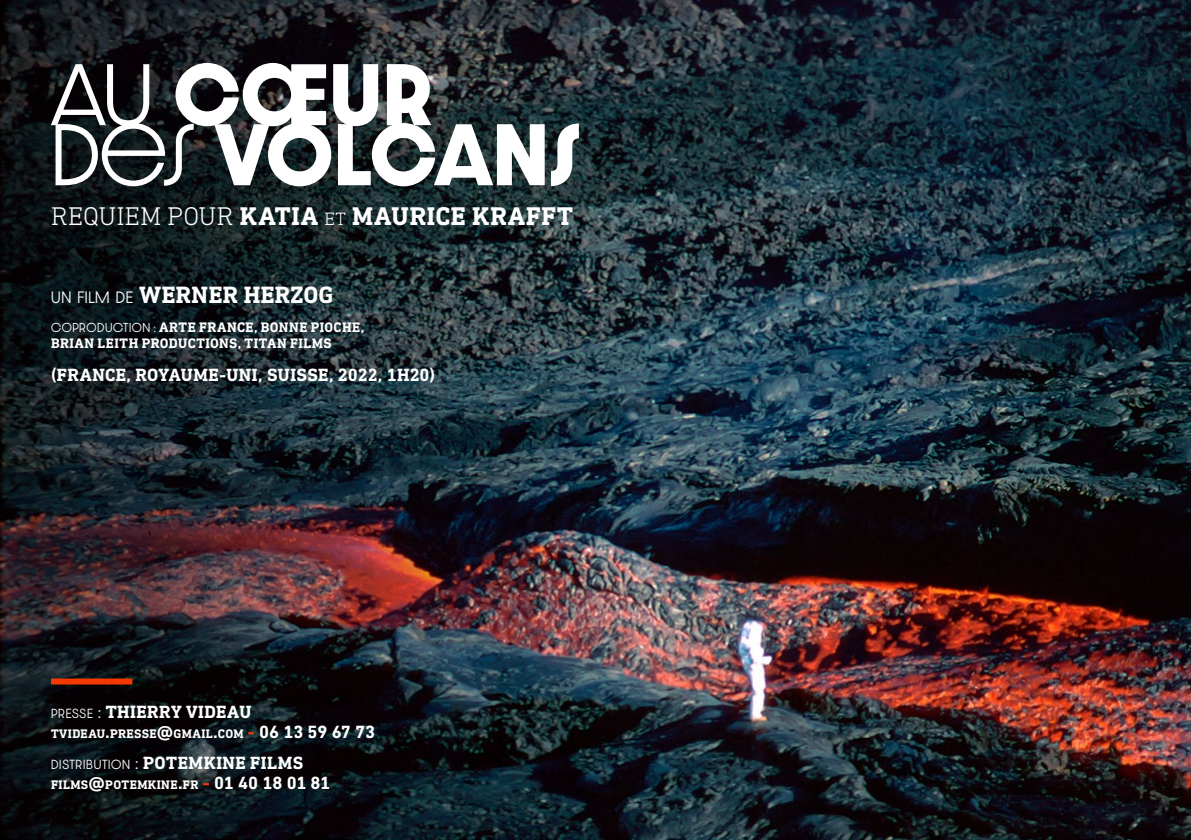
<style>
.page{position:relative;width:1191px;height:840px;background:#fff}
.page>*{position:absolute;margin:0;border:0;box-sizing:border-box;transform-origin:0 0}
.t1{font:700 74px/60px "Dazzle Unicase";letter-spacing:-.005em;color:#fff}
.t2{font:700 26px "DIN Next Slab W04";letter-spacing:.03em;color:#fff}
.t3{font:700 24px "DIN Next Slab W01";letter-spacing:.015em;color:#fff}
.t4{font:700 18px "DIN Next Slab W01";letter-spacing:.025em;color:#fff}
.t5{font:700 14px/16.8px "DIN Next Slab W01";letter-spacing:.035em;color:#fff}
.t6{font:700 12.6px "DIN Next Slab W01";letter-spacing:.03em;color:#fff}
.s1{font-weight:300}
.s2{font-family:"DIN Next Slab W01";font-weight:300}
.s3{font-family:"DIN Next Slab W01";font-weight:300;font-size:18.2px}
.s4{font-family:"Dazzle Unicase";font-weight:300;font-size:14px}
.s5{font-family:"Dazzle Unicase";font-weight:300;font-size:11px}
.s6{font-family:"Dazzle Unicase";font-weight:300;font-size:11.2px}
.s7{font-family:"Dazzle Unicase";font-weight:300;font-size:16px}
.s8{font-size:18px}
.s9{font-size:18px;color:#f43900}
</style>
<div class="page">
<img style="left:656px;top:0;width:535px;height:839px">
<img style="left:0;top:0;width:656px;height:839px">
<div style="left:51px;top:678px;width:81px;height:6px;background:#f43900"></div>
<h1 class="t1" style="left:51px;top:64px;width:531px"><span class="s1">AU</span> CŒUR<br><span class="s1">DES</span> VOLCANS</h1>
<h2 class="t2" style="left:51px;top:201px;width:523px"><span class="s2">REQUIEM POUR</span> KATIA <span class="s3">et</span> MAURICE KRAFFT</h2>
<h3 class="t3" style="left:51px;top:281px;width:284px"><span class="s4">UN FILM DE</span> WERNER HERZOG</h3>
<p class="t5" style="left:51px;top:318px;width:315px"><span class="s5">COPRODUCTION :</span> ARTE FRANCE, BONNE PIOCHE,<br>BRIAN LEITH PRODUCTIONS, TITAN FILMS</p>
<p class="t4" style="left:51px;top:364px;width:385px">(FRANCE, ROYAUME-UNI, SUISSE, 2022, 1H20)</p>
<p class="t4" style="left:51px;top:700px;width:202px"><span class="s6">PRESSE</span> <span class="s7">:</span> THIERRY VIDEAU</p>
<p class="t6" style="left:51px;top:725px;width:325px">TVIDEAU<span class="s8">.</span>PRESSE<span class="s8">@</span>GMAIL<span class="s8">.</span>COM <span class="s9">-</span> <span class="s8">06 13 59 67 73</span></p>
<p class="t4" style="left:51px;top:751px;width:254px"><span class="s6">DISTRIBUTION</span> <span class="s7">:</span> POTEMKINE FILMS</p>
<p class="t6" style="left:51px;top:776px;width:281px">FILMS<span class="s8">@</span>POTEMKINE<span class="s8">.</span>FR <span class="s9">-</span> <span class="s8">01 40 18 01 81</span></p>
</div>
